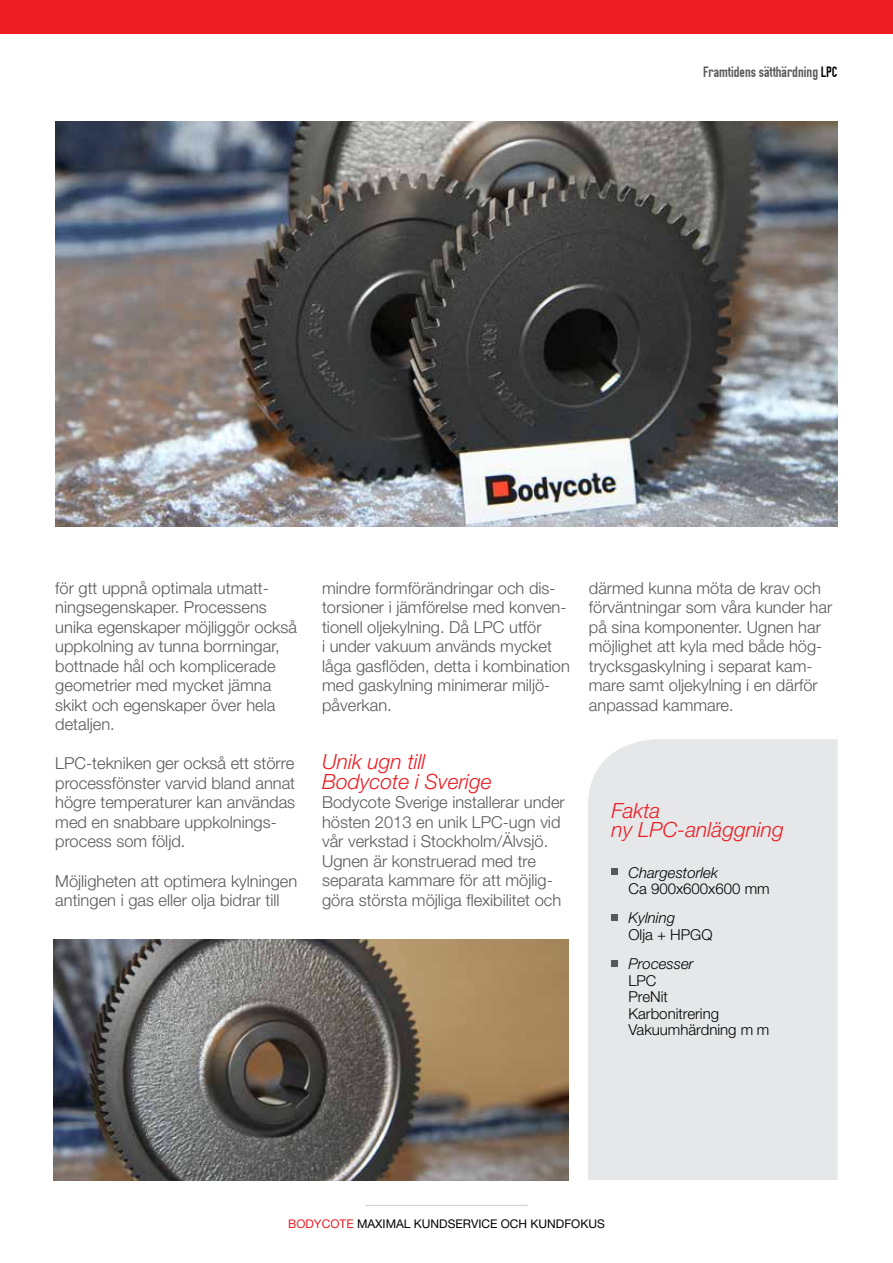
<style>
.page{position:relative;width:893px;height:1263px;background:#fff}
.page>*{position:absolute;margin:0;border:0;box-sizing:border-box;transform-origin:0 0}
.t1{font:italic 300 21px/19.5px "Helvetica Neue LT Pro";color:#ed1d24}
.t2{font:300 16.5px/19.5px "Helvetica Neue LT Pro";color:#58595b}
.t3{font:300 15px/16.5px "Helvetica Neue LT Pro";color:#000}
.t4{font:italic 300 15px "Helvetica Neue LT Pro";color:#000}
.t5{font:15px "OSP DIN";color:#58595b}
.t6{font:12px "Helvetica Neue LT Pro";color:#000}
.s1{color:#000}
.s2{color:#ed1d24}
</style>
<div class="page">
<div style="left:0;top:0;width:893px;height:34px;background:#ed1d24"></div>
<hr style="left:365px;top:1205px;width:162px;height:1px;background:#d1d3d4">
<img style="left:54px;top:940px;width:514px;height:240px">
<div style="left:588px;top:739px;width:250px;height:441px;background:#e6e7e8"></div>
<img style="left:55px;top:122px;width:783px;height:404px">
<div style="left:611px;top:869px;width:7px;height:6px;background:#58595b"></div>
<div style="left:611px;top:914px;width:7px;height:7px;background:#58595b"></div>
<div style="left:611px;top:960px;width:7px;height:6px;background:#58595b"></div>
<p class="t5" style="left:703px;top:64px;width:136px">Framtidens sätthärdning <span class="s1">LPC</span></p>
<p class="t2" style="left:55px;top:578px;width:243px">för gtt uppnå optimala utmatt&shy;ningsegenskaper. Processens unika egenskaper möjliggör också uppkolning av tunna borrningar, bottnade hål och komplicerade geometrier med mycket jämna skikt och egenskaper över hela detaljen.</p>
<p class="t2" style="left:55px;top:753px;width:241px">LPC-tekniken ger också ett större processfönster varvid bland annat högre temperaturer kan användas med en snabbare uppkolnings&shy;process som följd.</p>
<p class="t2" style="left:55px;top:870px;width:244px">Möjligheten att optimera kylningen antingen i gas eller olja bidrar till</p>
<p class="t2" style="left:322px;top:578px;width:249px">mindre formförändringar och dis&shy;torsioner i jämförelse med konven&shy;tionell oljekylning. Då LPC utför<br>i under vakuum används mycket låga gasflöden, detta i kombination med gaskylning minimerar miljö&shy;påverkan.</p>
<p class="t1" style="left:322px;top:752px;width:171px">Unik ugn till<br>Bodycote i Sverige</p>
<p class="t2" style="left:322px;top:792px;width:244px">Bodycote Sverige installerar under hösten 2013 en unik LPC-ugn vid vår verkstad i Stockholm/Älvsjö.<br>Ugnen är konstruerad med tre separata kammare för att möjlig&shy;göra största möjliga flexibilitet och</p>
<p class="t2" style="left:589px;top:578px;width:245px">därmed kunna möta de krav och förväntningar som våra kunder har på sina komponenter. Ugnen har möjlighet att kyla med både hög&shy;trycksgaskylning i separat kam&shy;mare samt oljekylning i en därför anpassad kammare.</p>
<p class="t1" style="left:611px;top:800px;width:174px">Fakta<br>ny LPC-anläggning</p>
<p class="t4" style="left:628px;top:863px;width:91px">Chargestorlek</p>
<p class="t3" style="left:628px;top:880px;width:143px">Ca 900x600x600 mm</p>
<p class="t4" style="left:628px;top:909px;width:48px">Kylning</p>
<p class="t3" style="left:628px;top:926px;width:86px">Olja + HPGQ</p>
<p class="t4" style="left:628px;top:955px;width:67px">Processer</p>
<p class="t3" style="left:628px;top:972px;width:142px">LPC<br>PreNit<br>Karbonitrering<br>Vakuumhärdning m m</p>
<p class="t6" style="left:288px;top:1217px;width:318px"><span class="s2">BODYCOTE</span> MAXIMAL KUNDSERVICE OCH KUNDFOKUS</p>
</div>
